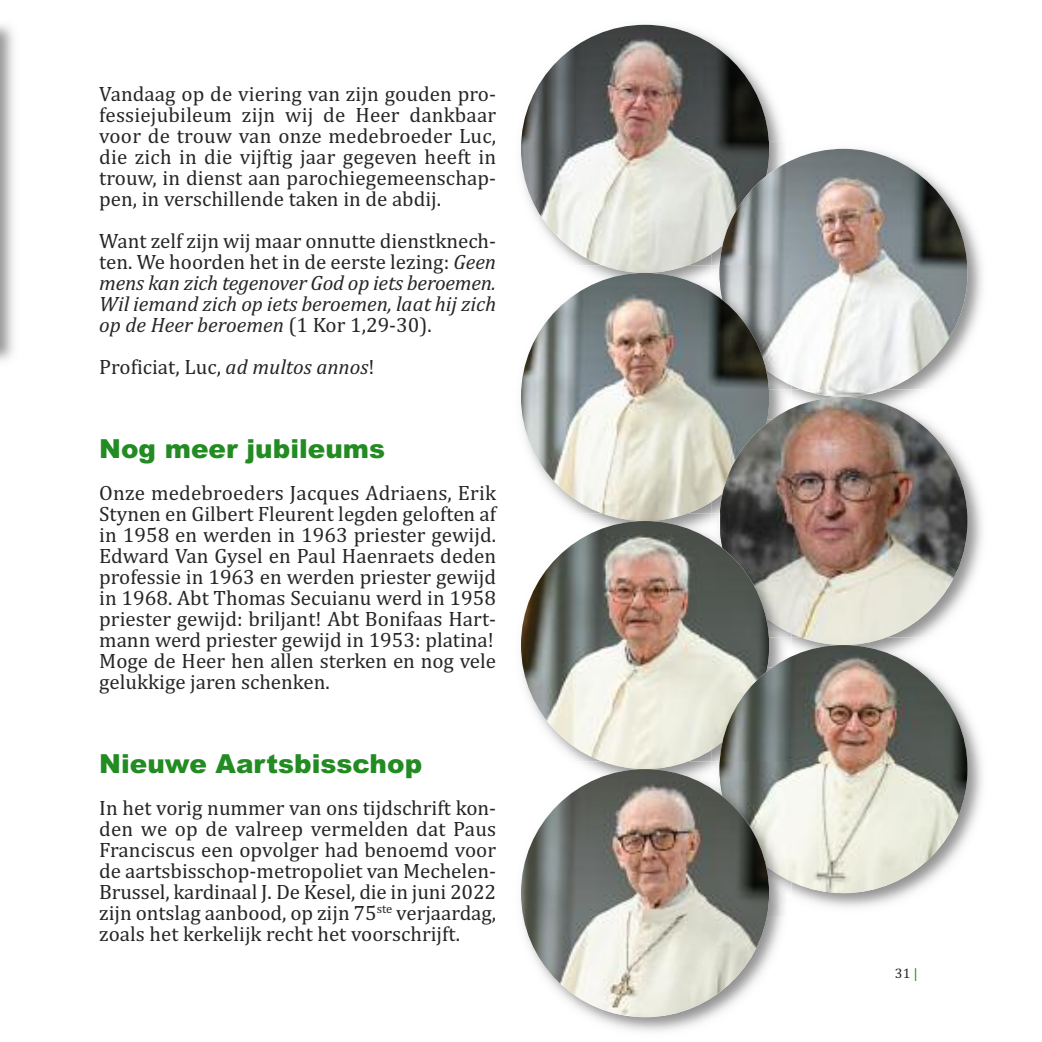
<style>
.page{position:relative;width:1042px;height:1042px;background:#fff}
.page>*{position:absolute;margin:0;border:0;box-sizing:border-box;transform-origin:0 0}
.t1{font:900 26.25px "Arial";color:#228b22}
.t2{font:21px/21px "Cambria";color:#272627;text-align:justify}
.t3{font:italic 21px/21px "Cambria";color:#272627;text-align:justify}
.t4{font:14px "Cambria";color:#272627}
.s1{font-style:normal}
.s2{font-family:"Cambria Italic OTF"}
.s3{color:#228b22}
</style>
<div class="page">
<img style="left:0;top:24px;width:14px;height:337px">
<img style="left:521px;top:24px;width:261px;height:241px">
<img style="left:521px;top:25px;width:248px;height:248px;border-radius:50%">
<img style="left:712px;top:141px;width:270px;height:154px">
<img style="left:712px;top:141px;width:57px;height:112px">
<img style="left:719px;top:149px;width:248px;height:248px;border-radius:50%">
<img style="left:521px;top:265px;width:191px;height:248px">
<img style="left:602px;top:265px;width:86px;height:8px">
<img style="left:712px;top:265px;width:7px;height:30px">
<img style="left:719px;top:265px;width:72px;height:120px">
<img style="left:521px;top:273px;width:248px;height:248px;border-radius:50%">
<img style="left:791px;top:389px;width:191px;height:154px">
<img style="left:800px;top:389px;width:86px;height:8px">
<img style="left:769px;top:389px;width:22px;height:30px">
<img style="left:712px;top:389px;width:57px;height:112px">
<img style="left:720px;top:397px;width:247px;height:248px;border-radius:50%">
<img style="left:521px;top:513px;width:191px;height:248px">
<img style="left:602px;top:513px;width:86px;height:8px">
<img style="left:712px;top:513px;width:8px;height:30px">
<svg style="left:719px;top:513px;width:1px;height:20px"></svg>
<img style="left:720px;top:513px;width:71px;height:121px">
<img style="left:521px;top:521px;width:248px;height:248px;border-radius:50%">
<img style="left:791px;top:791px;width:191px;height:116px">
<img style="left:791px;top:637px;width:191px;height:154px">
<img style="left:800px;top:637px;width:86px;height:8px">
<img style="left:769px;top:637px;width:22px;height:30px">
<img style="left:712px;top:637px;width:57px;height:112px">
<img style="left:719px;top:645px;width:248px;height:248px;border-radius:50%">
<img style="left:521px;top:761px;width:191px;height:271px">
<img style="left:712px;top:791px;width:79px;height:226px">
<img style="left:602px;top:761px;width:86px;height:8px">
<img style="left:712px;top:761px;width:7px;height:30px">
<img style="left:719px;top:761px;width:72px;height:121px">
<img style="left:521px;top:769px;width:248px;height:248px;border-radius:50%">
<p class="t2" style="left:99px;top:83px;width:398px">Vandaag op de viering van zijn gouden pro&shy;fessiejubileum zijn wij de Heer dankbaar voor de trouw van onze medebroeder Luc, die zich in die vijftig jaar gegeven heeft in trouw, in dienst aan parochiegemeenschap&shy;pen, in verschillende taken in de abdij.</p>
<p class="t3" style="left:99px;top:230px;width:398px"><span class="s1">Want zelfzijn wij maar onnutte dienstknech&shy;ten. We hoorden het in de eerste lezing:</span> Geen mens kan zich tegenover God op iets beroemen.<br>Wil iemand zich op iets beroemen, laat hij zich op de Heer beroemen <span class="s1">(1 Kor 1,29-30).</span></p>
<p class="t2" style="left:99px;top:356px;width:277px">Proficiat, Luc, <span class="s2">ad multos annos</span>!</p>
<p class="t1" style="left:99px;top:434px;width:287px">Nog meer jubileums</p>
<p class="t2" style="left:99px;top:482px;width:400px;text-align:left">Onze medebroeders Jacques Adriaens, Erik Stynen en Gilbert Fleurent legden geloften af in 1958 en werden in 1963 priester gewijd.<br>Edward Van Gysel en Paul Haenraets deden professie in 1963 en werden priester gewijd in 1968. Abt Thomas Secuianu werd in 1958 priester gewijd: briljant! Abt Bonifaas Hart&shy;mann werd priester gewijd in 1953: platina!<br>Moge de Heer hen allen sterken en nog vele gelukkige jaren schenken.</p>
<p class="t1" style="left:99px;top:749px;width:324px">Nieuwe Aartsbisschop</p>
<p class="t2" style="left:99px;top:797px;width:398px">In het vorig nummer van ons tijdschrift kon&shy;den we op de valreep vermelden dat Paus Franciscus een opvolger had benoemd voor de aartsbisschop-metropoliet van Mechelen-Brussel, kardinaal J. De Kesel, die in juni 2022 zijn ontslag aanbood, op zijn 75<sup>ste</sup> verjaardag, zoals het kerkelijk recht het voorschrijft.</p>
<p class="t4" style="left:895px;top:965px;width:25px">31<span class="s3">|</span></p>
</div>
